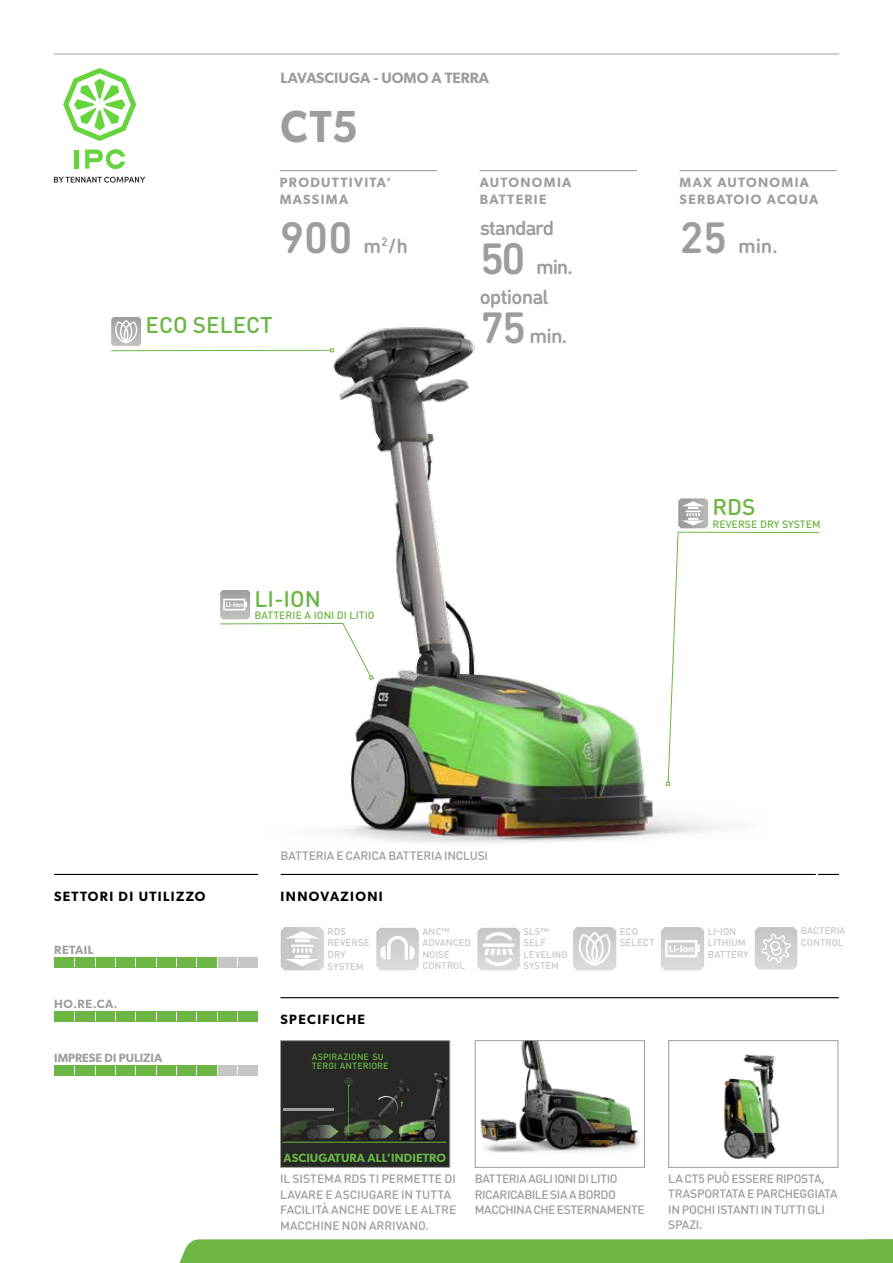
<style>
.page{position:relative;width:893px;height:1263px;background:#fff}
.page>*{position:absolute;margin:0;border:0;box-sizing:border-box;transform-origin:0 0}
.t1{font:500 45px "DIN Next Rounded LT Pro";color:#9d9d9c}
.t2{font:600 45px "Gibson";color:#9d9d9c;scale:.93 1}
.t3{font:500 22.5px "DIN Round Pro";color:#6bb644}
.t4{font:500 21px/39px "DIN Next Rounded LT Pro";letter-spacing:-.04em;color:#9d9d9c}
.t5{font:600 15px "Gibson";color:#9d9d9c}
.t6{font:600 13.5px/16.2px "Gibson";letter-spacing:.1em;color:#9d9d9c}
.t7{font:600 13.5px "Gibson";letter-spacing:.1em;color:#000}
.t8{font:500 12px/15.5px "DIN Round Pro";letter-spacing:-.02em;color:#9d9d9c}
.t9{font:600 12px "Gibson";color:#9d9d9c}
.t10{font:600 12px "Gibson";letter-spacing:.01em;color:#6bb644}
.t11{font:500 10.5px "DIN Round Pro";letter-spacing:.005em;color:#6bb644}
.t12{font:500 9.75px/12px "DIN Round Pro";letter-spacing:.005em;color:#c6c6c6}
.t13{font:500 9.6px/11.2px "DIN Round Pro";color:#c6c6c6}
.t14{font:500 9px/9px "DIN Round Pro";letter-spacing:.005em;color:#6bb644}
.s1{font-size:21px}
.s2{font-size:45px}
</style>
<div class="page">
<hr style="left:54px;top:54px;width:785px;height:1px;background:#9d9d9c">
<div style="left:179px;top:1239px;width:714px;height:24px;background:#6bb644"></div>
<hr style="left:75px;top:150px;width:4px;height:19px;background:#66d43d">
<svg style="left:85px;top:149px;width:40px;height:20px"></svg>
<svg style="left:63px;top:68px;width:73px;height:73px"></svg>
<svg style="left:54px;top:177px;width:91px;height:6px"></svg>
<img style="left:724px;top:1054px;width:56px;height:105px">
<div style="left:668px;top:1040px;width:170px;height:128px;border:1px solid #9d9d9c"></div>
<img style="left:480px;top:1042px;width:160px;height:111px">
<div style="left:475px;top:1040px;width:170px;height:128px;border:1px solid #9d9d9c"></div>
<hr style="left:281px;top:874px;width:558px;height:1px;background:#000">
<hr style="left:280px;top:997px;width:559px;height:1px;background:#000">
<hr style="left:54px;top:874px;width:204px;height:1px;background:#000">
<img style="left:208px;top:327px;width:577px;height:548px">
<hr style="left:280px;top:170px;width:157px;height:1px;background:#9d9d9c">
<hr style="left:480px;top:170px;width:157px;height:1px;background:#9d9d9c">
<hr style="left:679px;top:170px;width:158px;height:1px;background:#9d9d9c">
<svg style="left:111px;top:317px;width:30px;height:29px"></svg>
<svg style="left:219px;top:590px;width:155px;height:91px"></svg>
<hr style="left:111px;top:350px;width:219px;height:1px;background:#6bb644">
<svg style="left:330px;top:348px;width:4px;height:4px"></svg>
<div style="left:54px;top:957px;width:204px;height:11px;background:#c6c6c6"></div>
<div style="left:54px;top:957px;width:163px;height:11px;background:#6bb644"></div>
<div style="left:54px;top:1066px;width:204px;height:10px;background:#c6c6c6"></div>
<div style="left:54px;top:1066px;width:163px;height:10px;background:#6bb644"></div>
<div style="left:54px;top:1011px;width:204px;height:11px;background:#6bb644"></div>
<div style="left:280px;top:1040px;width:170px;height:128px;background:#282827;border:1px solid #9d9d9c"></div>
<hr style="left:283px;top:1142px;width:163px;height:1px;background:#6bb644">
<img style="left:344px;top:1080px;width:34px;height:62px">
<img style="left:378px;top:1072px;width:73px;height:70px">
<svg style="left:345px;top:1077px;width:7px;height:22px"></svg>
<img style="left:280px;top:1099px;width:81px;height:43px">
<svg style="left:376px;top:928px;width:43px;height:42px"></svg>
<svg style="left:281px;top:927px;width:43px;height:43px"></svg>
<svg style="left:477px;top:928px;width:43px;height:42px"></svg>
<svg style="left:573px;top:927px;width:43px;height:43px"></svg>
<div style="left:586px;top:932px;width:18px;height:33px;border:2px solid #fff;border-radius:50%"></div>
<svg style="left:661px;top:927px;width:43px;height:43px"></svg>
<svg style="left:755px;top:927px;width:42px;height:42px;background:#d5d5d5"></svg>
<svg style="left:666px;top:498px;width:154px;height:288px"></svg>
<p class="t5" style="left:281px;top:69px;width:210px">LAVASCIUGA - UOMO A TERRA</p>
<h1 class="t2" style="left:281px;top:100px;width:84px">CT5</h1>
<h2 class="t3" style="left:146px;top:310px;width:129px">ECO SELECT</h2>
<p class="t6" style="left:280px;top:174px;width:113px">PRODUTTIVITA’<br>MASSIMA</p>
<p class="t6" style="left:480px;top:174px;width:93px">AUTONOMIA<br>BATTERIE</p>
<p class="t6" style="left:679px;top:174px;width:140px">MAX AUTONOMIA<br>SERBATOIO ACQUA</p>
<h1 class="t1" style="left:280px;top:211px;width:130px">900 <span class="s1">m</span><sup>2</sup><span class="s1">/h</span></h1>
<h3 class="t4" style="left:480px;top:208px;width:94px">standard<br><span class="s2">50</span> min.</h3>
<h3 class="t4" style="left:480px;top:277px;width:89px">optional<br><span class="s2">75</span> min.</h3>
<h3 class="t4" style="left:680px;top:226px;width:100px"><span class="s2">25</span> min.</h3>
<h2 class="t3" style="left:712px;top:492px;width:45px">RDS</h2>
<p class="t11" style="left:712px;top:517px;width:110px">REVERSE DRY SYSTEM</p>
<h2 class="t3" style="left:255px;top:583px;width:68px">LI-ION</h2>
<p class="t11" style="left:255px;top:608px;width:122px">BATTERIE A IONI DI LITIO</p>
<p class="t7" style="left:54px;top:888px;width:153px">SETTORI DI UTILIZZO</p>
<p class="t9" style="left:54px;top:943px;width:41px">RETAIL</p>
<p class="t9" style="left:54px;top:997px;width:65px">HO.RE.CA.</p>
<p class="t9" style="left:54px;top:1051px;width:110px">IMPRESE DI PULIZIA</p>
<p class="t8" style="left:280px;top:848px;width:209px">BATTERIA E CARICA BATTERIA INCLUSI</p>
<p class="t7" style="left:281px;top:888px;width:104px">INNOVAZIONI</p>
<p class="t12" style="left:328px;top:925px;width:44px">RDS<br>REVERSE<br>DRY<br>SYSTEM</p>
<p class="t13" style="left:523px;top:926px;width:46px">SLS™<br>SELF<br>LEVELING<br>SYSTEM</p>
<p class="t12" style="left:620px;top:925px;width:36px;line-height:11.4px">ECO<br>SELECT</p>
<p class="t12" style="left:708px;top:925px;width:42px">LI-ION<br>LITHIUM<br>BATTERY</p>
<p class="t13" style="left:801px;top:925px;width:46px">BACTERIA<br>CONTROL</p>
<p class="t13" style="left:422px;top:926px;width:50px">ANC™<br>ADVANCED<br>NOISE<br>CONTROL</p>
<p class="t7" style="left:280px;top:1011px;width:86px">SPECIFICHE</p>
<p class="t14" style="left:312px;top:1052px;width:78px">ASPIRAZIONE SU<br>TERGI ANTERIORE</p>
<p class="t10" style="left:284px;top:1150px;width:164px">ASCIUGATURA ALL’INDIETRO</p>
<p class="t8" style="left:280px;top:1171px;width:178px">IL SISTEMA RDS TI PERMETTE DI<br>LAVARE E ASCIUGARE IN TUTTA<br>FACILITÀ ANCHE DOVE LE ALTRE<br>MACCHINE NON ARRIVANO.</p>
<p class="t8" style="left:475px;top:1171px;width:172px">BATTERIA AGLI IONI DI LITIO<br>RICARICABILE SIA A BORDO<br>MACCHINA CHE ESTERNAMENTE</p>
<p class="t8" style="left:668px;top:1170px;width:171px">LA CT5 PUÒ ESSERE RIPOSTA,<br>TRASPORTATA E PARCHEGGIATA<br>IN POCHI ISTANTI IN TUTTI GLI<br>SPAZI.</p>
</div>
